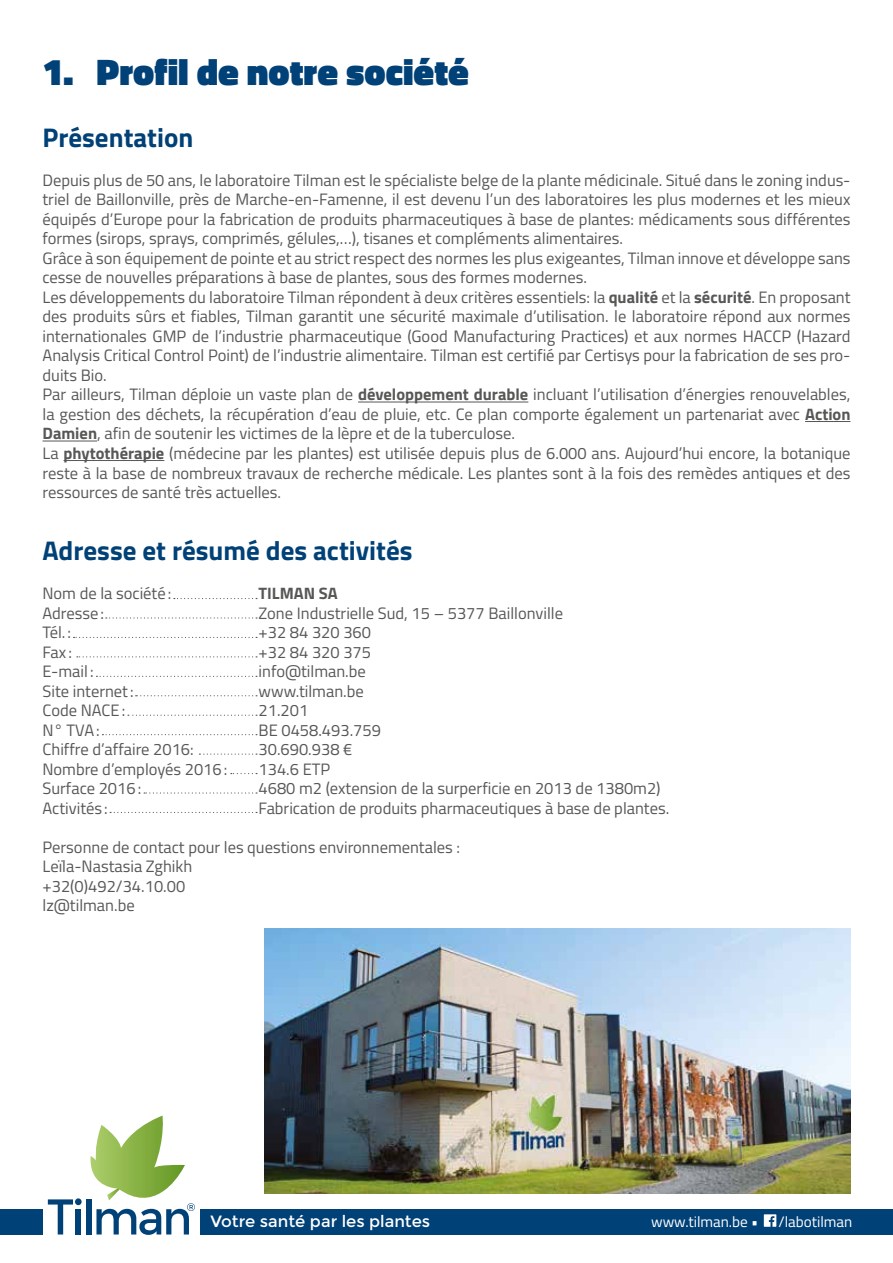
<style>
.page{position:relative;width:893px;height:1263px;background:#fff}
.page>*{position:absolute;margin:0;border:0;box-sizing:border-box;transform-origin:0 0}
.t1{font:900 37.5px "Titillium Web";color:#004177}
.t2{font:700 27px "Titillium Web";color:#004177}
.t3{font:16.5px/19.5px "Titillium Web";color:#575756}
.t4{font:700 16.5px "Titillium Web";color:#575756}
.t5{font:16.35px "Montserrat";color:#fff}
.t6{font:15px "Titillium Web";color:#fff}
.s1{font-weight:700}
</style>
<div class="page">
<hr style="left:358px;top:402px;width:170px;height:1px;background:#575756">
<hr style="left:805px;top:421px;width:45px;height:1px;background:#575756">
<hr style="left:43px;top:441px;width:54px;height:1px;background:#575756">
<hr style="left:64px;top:460px;width:100px;height:1px;background:#575756">
<img style="left:265px;top:928px;width:585px;height:266px">
<svg style="left:174px;top:598px;width:83px;height:1px"></svg>
<svg style="left:106px;top:617px;width:151px;height:1px"></svg>
<svg style="left:74px;top:637px;width:183px;height:1px"></svg>
<svg style="left:77px;top:656px;width:180px;height:1px"></svg>
<svg style="left:96px;top:676px;width:161px;height:1px"></svg>
<svg style="left:136px;top:695px;width:121px;height:1px"></svg>
<svg style="left:128px;top:715px;width:129px;height:1px"></svg>
<svg style="left:102px;top:734px;width:155px;height:1px"></svg>
<svg style="left:199px;top:753px;width:58px;height:2px"></svg>
<svg style="left:231px;top:773px;width:26px;height:1px"></svg>
<svg style="left:144px;top:792px;width:113px;height:1px"></svg>
<svg style="left:110px;top:812px;width:147px;height:1px"></svg>
<svg style="left:48px;top:1198px;width:34px;height:36px"></svg>
<div style="left:86px;top:1199px;width:5px;height:35px;background:#004177"></div>
<svg style="left:88px;top:1115px;width:107px;height:120px"></svg>
<div style="left:201px;top:1209px;width:692px;height:26px;background:#004177"></div>
<div style="left:0;top:1209px;width:43px;height:26px;background:#004177"></div>
<svg style="left:764px;top:1214px;width:12px;height:13px"></svg>
<h1 class="t1" style="left:43px;top:44px;width:428px">1. Profil de notre société</h1>
<h2 class="t2" style="left:43px;top:117px;width:152px">Présentation</h2>
<p class="t3" style="left:43px;top:170px;width:809px">Depuis plus de 50 ans, le laboratoire Tilman est le spécialiste belge de la plante médicinale. Situé dans le zoning indus&shy;triel de Baillonville, près de Marche-en-Famenne, il est devenu l’un des laboratoires les plus modernes et les mieux équipés d’Europe pour la fabrication de produits pharmaceutiques à base de plantes: médicaments sous différentes formes (sirops, sprays, comprimés, gélules,…), tisanes et compléments alimentaires.<br>Grâce à son équipement de pointe et au strict respect des normes les plus exigeantes, Tilman innove et développe sans cesse de nouvelles préparations à base de plantes, sous des formes modernes.<br>Les développements du laboratoire Tilman répondent à deux critères essentiels: la <span class="s1">qualité</span> et la <span class="s1">sécurité</span>. En proposant des produits sûrs et fiables, Tilman garantit une sécurité maximale d’utilisation. le laboratoire répond aux normes internationales GMP de l’industrie pharmaceutique (Good Manufacturing Practices) et aux normes HACCP (Hazard Analysis Critical Control Point) de l’industrie alimentaire. Tilman est certifié par Certisys pour la fabrication de ses pro&shy;duits Bio.<br>Par ailleurs, Tilman déploie un vaste plan de <span class="s1">développement durable</span> incluant l’utilisation d’énergies renouvelables, la gestion des déchets, la récupération d’eau de pluie, etc. Ce plan comporte également un partenariat avec <span class="s1">Action Damien</span>, afin de soutenir les victimes de la lèpre et de la tuberculose.<br>La <span class="s1">phytothérapie</span> (médecine par les plantes) est utilisée depuis plus de 6.000 ans. Aujourd’hui encore, la botanique reste à la base de nombreux travaux de recherche médicale. Les plantes sont à la fois des remèdes antiques et des ressources de santé très actuelles.</p>
<h2 class="t2" style="left:43px;top:530px;width:372px">Adresse et résumé des activités</h2>
<p class="t3" style="left:43px;top:583px;width:130px">Nom de la société:</p>
<p class="t4" style="left:259px;top:581px;width:81px">TILMAN SA</p>
<p class="t3" style="left:43px;top:602px;width:63px">Adresse:</p>
<p class="t3" style="left:259px;top:602px;width:306px">Zone Industrielle Sud, 15 – 5377 Baillonville</p>
<p class="t3" style="left:43px;top:622px;width:30px">Tél. :</p>
<p class="t3" style="left:259px;top:622px;width:114px">+32 84 320 360</p>
<p class="t3" style="left:43px;top:641px;width:31px">Fax :</p>
<p class="t3" style="left:259px;top:641px;width:114px">+32 84 320 375</p>
<p class="t3" style="left:43px;top:661px;width:53px">E-mail :</p>
<p class="t3" style="left:259px;top:661px;width:109px">info@tilman.be</p>
<p class="t3" style="left:43px;top:680px;width:93px">Site internet:</p>
<p class="t3" style="left:259px;top:680px;width:107px">www.tilman.be</p>
<p class="t3" style="left:43px;top:700px;width:84px">Code NACE:</p>
<p class="t3" style="left:259px;top:700px;width:51px">21.201</p>
<p class="t3" style="left:43px;top:719px;width:59px">N° TVA:</p>
<p class="t3" style="left:259px;top:719px;width:124px">BE 0458.493.759</p>
<p class="t3" style="left:43px;top:739px;width:153px">Chiffre d’affaire 2016:</p>
<p class="t3" style="left:259px;top:739px;width:95px">30.690.938 €</p>
<p class="t3" style="left:43px;top:758px;width:186px">Nombre d’employés 2016:</p>
<p class="t3" style="left:259px;top:758px;width:73px">134.6 ETP</p>
<p class="t3" style="left:43px;top:778px;width:100px">Surface 2016:</p>
<p class="t3" style="left:259px;top:778px;width:404px">4680 m2 (extension de la surperficie en 2013 de 1380m2)</p>
<p class="t3" style="left:43px;top:797px;width:67px">Activités :</p>
<p class="t3" style="left:259px;top:797px;width:412px">Fabrication de produits pharmaceutiques à base de plantes.</p>
<p class="t3" style="left:43px;top:836px;width:419px">Personne de contact pour les questions environnementales :<br>Leïla-Nastasia Zghikh<br>+32(0)492/34.10.00<br>lz@tilman.be</p>
<p class="t5" style="left:210px;top:1211px;width:221px">Votre santé par les plantes</p>
<p class="t6" style="left:651px;top:1210px;width:109px">www.tilman.be •</p>
<p class="t6" style="left:778px;top:1210px;width:75px">/labotilman</p>
</div>
